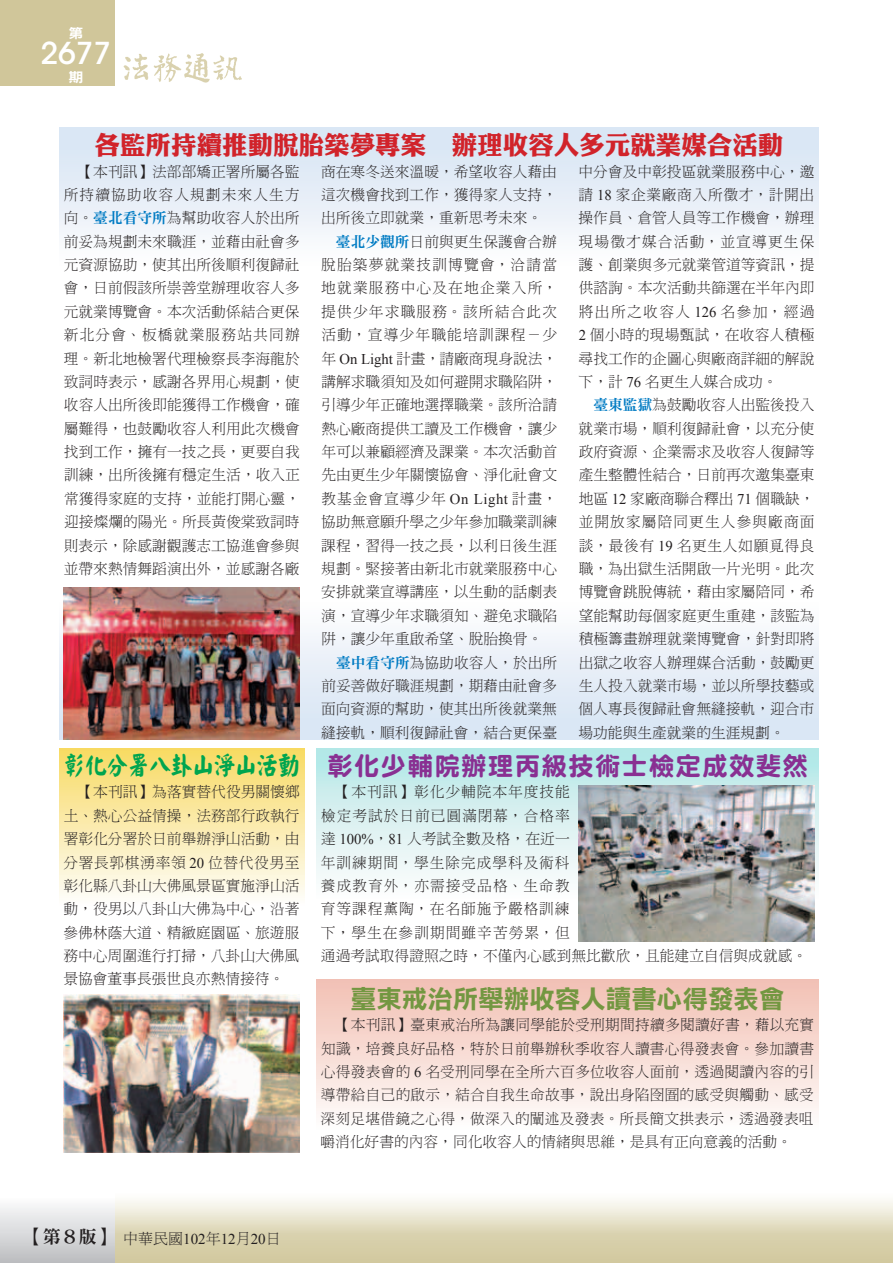
<style>
.page{position:relative;width:893px;height:1263px;background:#fff}
.page>*{position:absolute;margin:0;border:0;box-sizing:border-box;transform-origin:0 0}
.t1{font:500 30px "ITC Avant Garde Std";color:#fff}
.t2{font:25.5px "DF Li King Hei Std W8";color:#d1232a}
.t3{font:25.5px "DF Yuan Std W9";letter-spacing:.05em;color:#893092}
.t4{font:25.5px "DF Li Hei Std W7";color:#739741}
.t5{font:25.5px "Yankai EG Ultra Big 5";color:#00a54f;scale:.84 1}
.t6{font:18px "DF Ming Std W9";color:#231f20}
.t7{font:15px "DF Ming Std W3";color:#231f20}
.t8{font:14.85px/23.4px "DF Ming Std W3";color:#231f20;text-align:justify}
.t9{font:14.85px/23.4px "DF Ming Std W3";letter-spacing:.065em;color:#231f20}
.t10{font:13.5px "DF Hei Std W9";color:#fff;scale:1.11 1}
.s1{font-family:"DF Ming Std W9";color:#007bc3}
.s2{font-family:"Times New Roman"}
</style>
<div class="page">
<div style="left:0;top:1191px;width:893px;height:72px;background:linear-gradient(to bottom,#fefefc,#ccc191)"></div>
<div style="left:0;top:0;width:115px;height:85px;background:#d0c69a"></div>
<img style="left:123px;top:54px;width:26px;height:26px">
<img style="left:153px;top:53px;width:28px;height:29px">
<img style="left:213px;top:55px;width:29px;height:25px">
<img style="left:181px;top:53px;width:29px;height:30px">
<div style="left:0;top:1191px;width:115px;height:72px;background:linear-gradient(to bottom,#fff,#bdbec1)"></div>
<div style="left:60px;top:748px;width:244px;height:158px;background:linear-gradient(to bottom,#f8da62,#fefdfb)"></div>
<div style="left:317px;top:748px;width:502px;height:151px;background:linear-gradient(to bottom,#b2e7e6,#fffdfd)"></div>
<div style="left:60px;top:128px;width:759px;height:157px;background:linear-gradient(to bottom,#d5e3f3,#fff)"></div>
<div style="left:60px;top:583px;width:759px;height:157px;background:linear-gradient(to bottom,#fff,#d5e3f3)"></div>
<div style="left:317px;top:979px;width:502px;height:151px;background:linear-gradient(to bottom,#f1bfb2,#fefdfc)"></div>
<img style="left:578px;top:785px;width:236px;height:157px">
<img style="left:64px;top:587px;width:236px;height:153px">
<img style="left:64px;top:994px;width:235px;height:158px">
<p class="t10" style="left:68px;top:26px;width:15px">第</p>
<h1 class="t1" style="left:40px;top:35px;width:72px">2677</h1>
<p class="t10" style="left:68px;top:69px;width:15px">期</p>
<h2 class="t2" style="left:95px;top:131px;width:690px">各監所持續推動脫胎築夢專案　辦理收容人多元就業媒合活動</h2>
<p class="t8" style="left:64px;top:159px;width:238px;text-indent:15px">【本刊訊】法部部矯正署所屬各監所持續協助收容人規劃未來人生方向。<span class="s1">臺北看守所</span>為幫助收容人於出所前妥為規劃未來職涯，並藉由社會多元資源協助，使其出所後順利復歸社會，日前假該所崇善堂辦理收容人多元就業博覽會。本次活動係結合更保新北分會、板橋就業服務站共同辦理。新北地檢署代理檢察長李海龍於致詞時表示，感謝各界用心規劃，使收容人出所後即能獲得工作機會，確屬難得，也鼓勵收容人利用此次機會找到工作，擁有一技之長，更要自我訓練，出所後擁有穩定生活，收入正常獲得家庭的支持，並能打開心靈，迎接燦爛的陽光。所長黃俊棠致詞時則表示，除感謝觀護志工協進會參與並帶來熱情舞蹈演出外，並感謝各廠</p>
<p class="t8" style="left:321px;top:159px;width:237px">商在寒冬送來溫暖，希望收容人藉由這次機會找到工作，獲得家人支持，出所後立即就業，重新思考未來。</p>
<p class="t8" style="left:578px;top:159px;width:238px">中分會及中彰投區就業服務中心，邀請 <span class="s2">18</span> 家企業廠商入所徵才，計開出操作員、倉管人員等工作機會，辦理現場徵才媒合活動，並宣導更生保護、創業與多元就業管道等資訊，提供諮詢。本次活動共篩選在半年內即將出所之收容人 <span class="s2">126</span> 名參加，經過<span class="s2">2</span> 個小時的現場甄試，在收容人積極尋找工作的企圖心與廠商詳細的解說下，計 <span class="s2">76</span> 名更生人媒合成功。</p>
<p class="t8" style="left:578px;top:393px;width:238px;text-indent:15px"><span class="s1">臺東監獄</span>為鼓勵收容人出監後投入就業市場，順利復歸社會，以充分使政府資源、企業需求及收容人復歸等產生整體性結合，日前再次邀集臺東地區 <span class="s2">12</span> 家廠商聯合釋出 <span class="s2">71</span> 個職缺，並開放家屬陪同更生人參與廠商面談，最後有 <span class="s2">19</span> 名更生人如願覓得良職，為出獄生活開啟一片光明。此次博覽會跳脫傳統，藉由家屬陪同，希望能幫助每個家庭更生重建，該監為積極籌畫辦理就業博覽會，針對即將出獄之收容人辦理媒合活動，鼓勵更生人投入就業市場，並以所學技藝或個人專長復歸社會無縫接軌，迎合市場功能與生產就業的生涯規劃。</p>
<p class="t8" style="left:321px;top:229px;width:238px;text-indent:15px"><span class="s1">臺北少觀所</span>日前與更生保護會合辦脫胎築夢就業技訓博覽會，洽請當地就業服務中心及在地企業入所，提供少年求職服務。該所結合此次活動，宣導少年職能培訓課程－少年 <span class="s2">On Light</span> 計畫，請廠商現身說法，講解求職須知及如何避開求職陷阱，引導少年正確地選擇職業。該所洽請熱心廠商提供工讀及工作機會，讓少年可以兼顧經濟及課業。本次活動首先由更生少年關懷協會、淨化社會文教基金會宣導少年 <span class="s2">On Light</span> 計畫，協助無意願升學之少年參加職業訓練課程，習得一技之長，以利日後生涯規劃。緊接著由新北市就業服務中心安排就業宣導講座，以生動的話劇表演，宣導少年求職須知、避免求職陷阱，讓少年重啟希望、脫胎換骨。</p>
<p class="t8" style="left:321px;top:650px;width:238px;text-indent:15px"><span class="s1">臺中看守所</span>為協助收容人，於出所前妥善做好職涯規劃，期藉由社會多面向資源的幫助，使其出所後就業無縫接軌，順利復歸社會，結合更保臺</p>
<h2 class="t5" style="left:64px;top:752px;width:282px">彰化分署八卦山淨山活動</h2>
<p class="t8" style="left:63px;top:780px;width:238px;text-indent:15px">【本刊訊】為落實替代役男關懷鄉土、熱心公益情操，法務部行政執行署彰化分署於日前舉辦淨山活動，由分署長郭棋湧率領 <span class="s2">20</span> 位替代役男至彰化縣八卦山大佛風景區實施淨山活動，役男以八卦山大佛為中心，沿著參佛林蔭大道、精緻庭園區、旅遊服務中心周圍進行打掃，八卦山大佛風景協會董事長張世良亦熱情接待。</p>
<h2 class="t3" style="left:327px;top:752px;width:482px">彰化少輔院辦理丙級技術士檢定成效斐然</h2>
<p class="t9" style="left:321px;top:780px;width:488px;text-indent:15px">【本刊訊】彰化少輔院本年度技能<br>檢定考試於日前已圓滿閉幕，合格率<br>達 <span class="s2">100%</span>，<span class="s2">81</span> 人考試全數及格，在近一<br>年訓練期間，學生除完成學科及術科<br>養成教育外，亦需接受品格、生命教<br>育等課程薰陶，在名師施予嚴格訓練<br>下，學生在參訓期間雖辛苦勞累，但<br>通過考試取得證照之時，不僅內心感到無比歡欣，且能建立自信與成就感。</p>
<h2 class="t4" style="left:351px;top:985px;width:435px">臺東戒治所舉辦收容人讀書心得發表會</h2>
<p class="t8" style="left:320px;top:1013px;width:495px;text-indent:15px">【本刊訊】臺東戒治所為讓同學能於受刑期間持續多閱讀好書，藉以充實知識，培養良好品格，特於日前舉辦秋季收容人讀書心得發表會。參加讀書心得發表會的 <span class="s2">6</span> 名受刑同學在全所六百多位收容人面前，透過閱讀內容的引導帶給自己的啟示，結合自我生命故事，說出身陷囹圄的感受與觸動、感受深刻足堪借鏡之心得，做深入的闡述及發表。所長簡文拱表示，透過發表咀嚼消化好書的內容，同化收容人的情緒與思維，是具有正向意義的活動。</p>
<p class="t6" style="left:25px;top:1227px;width:91px">【第８版】</p>
<p class="t7" style="left:123px;top:1230px;width:159px">中華民國<span class="s2">102</span>年<span class="s2">12</span>月<span class="s2">20</span>日</p>
</div>
